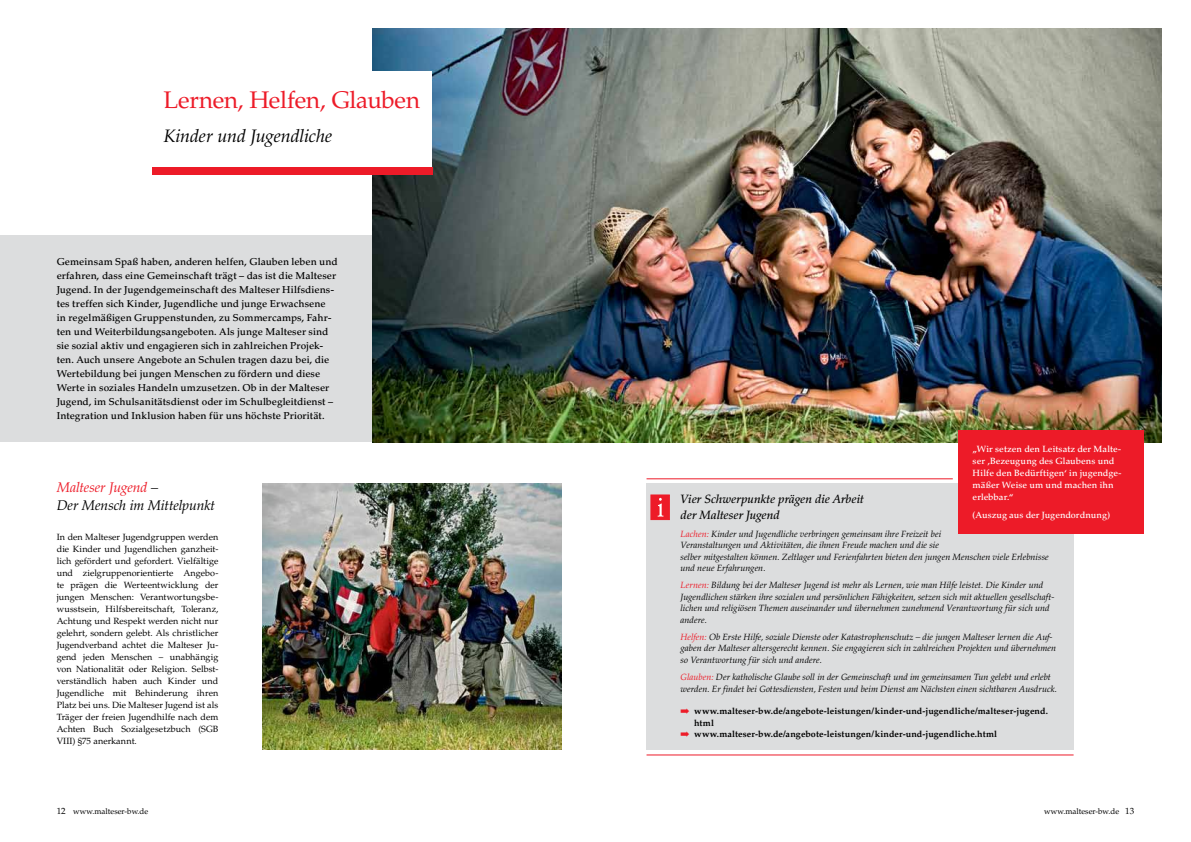
<style>
.page{position:relative;width:1191px;height:842px;background:#fff}
.page>*{position:absolute;margin:0;border:0;box-sizing:border-box;transform-origin:0 0}
.t1{font:24px "Palatino LT Std";letter-spacing:-.01em;color:#ed1b28}
.t2{font:italic 18px "Palatino LT Std";letter-spacing:-.01em;color:#000}
.t3{font:italic 14px/18px "Palatino LT Std";letter-spacing:-.01em;color:#000}
.t4{font:italic 500 12px/16px "Palatino LT Std";letter-spacing:-.005em;color:#000}
.t5{font:500 10px/14px "Palatino LT Std";letter-spacing:.005em;color:#000}
.t6{font:italic 9px/11.5px "Palatino LT Std";letter-spacing:.005em;color:#000}
.t7{font:9px/12px "Palatino LT Std";letter-spacing:.005em;color:#000;text-align:justify}
.t8{font:700 9px "Palatino LT Std";letter-spacing:.01em;color:#000}
.t9{font:500 9px/12px "Palatino LT Std";letter-spacing:.01em;color:#fff}
.t10{font:8px "Palatino LT Std";color:#000}
.s1{color:#ed1b28}
.s2{font-size:9px}
</style>
<div class="page">
<div style="left:0;top:235px;width:384px;height:207px;background:#dcddde"></div>
<img style="left:262px;top:483px;width:300px;height:267px">
<img style="left:373px;top:28px;width:788px;height:414px">
<div style="left:646px;top:483px;width:427px;height:267px;background:#dcddde"></div>
<hr style="left:646px;top:478px;width:306px;height:1px;background:#ed1b28">
<hr style="left:646px;top:754px;width:427px;height:1px;background:#ed1b28">
<div style="left:650px;top:495px;width:19px;height:25px;background:#ed1b28;border:1px solid #ed1b28"></div>
<svg style="left:657px;top:498px;width:6px;height:19px"></svg>
<div style="left:958px;top:430px;width:186px;height:104px;background:#ed1b28"></div>
<div style="left:152px;top:71px;width:279px;height:103px;background:#fff"></div>
<div style="left:152px;top:167px;width:280px;height:7px;background:#ed1b28"></div>
<h1 class="t1" style="left:163px;top:86px;width:258px">Lernen, Helfen, Glauben</h1>
<h2 class="t2" style="left:163px;top:126px;width:170px">Kinder und Jugendliche</h2>
<p class="t5" style="left:57px;top:255px;width:282px">Gemeinsam Spaß haben, anderen helfen, Glauben leben und erfahren, dass eine Gemeinschaft trägt – das ist die Malteser Jugend. In der Jugendgemeinschaft des Malteser Hilfsdiens&shy;tes treffen sich Kinder, Jugendliche und junge Erwachsene<br>in regelmäßigen Gruppenstunden, zu Sommercamps, Fahr&shy;ten und Weiterbildungsangeboten. Als junge Malteser sind sie sozial aktiv und engagieren sich in zahlreichen Projek&shy;ten. Auch unsere Angebote an Schulen tragen dazu bei, die Wertebildung bei jungen Menschen zu fördern und diese Werte in soziales Handeln umzusetzen. Ob in der Malteser Jugend, im Schulsanitätsdienst oder im Schulbegleitdienst – Integration und Inklusion haben für uns höchste Priorität.</p>
<h3 class="t3" style="left:57px;top:479px;width:160px"><span class="s1">Malteser Jugend</span> –<br>Der Mensch im Mittelpunkt</h3>
<p class="t7" style="left:57px;top:531px;width:163px">In den Malteser Jugendgruppen werden die Kinder und Jugendlichen ganzheit&shy;lich gefördert und gefordert. Vielfältige und zielgruppenorientierte Angebo&shy;te prägen die Werteentwicklung der jungen Menschen: Verantwortungsbe&shy;wusstsein, Hilfsbereitschaft, Toleranz, Achtung und Respekt werden nicht nur gelehrt, sondern gelebt. Als christlicher Jugendverband achtet die Malteser Ju&shy;gend jeden Menschen – unabhängig von Nationalität oder Religion. Selbst&shy;verständlich haben auch Kinder und Jugendliche mit Behinderung ihren Platz bei uns. Die Malteser Jugend ist als Träger der freien Jugendhilfe nach dem Achten Buch Sozialgesetzbuch (SGB VIII) §75 anerkannt.</p>
<p class="t10" style="left:57px;top:806px;width:93px"><span class="s2">12</span> www.malteser-bw.de</p>
<p class="t9" style="left:972px;top:443px;width:150px">„Wir setzen den Leitsatz der Malte&shy;ser ‚Bezeugung des Glaubens und<br>Hilfe den Bedürftigen‘ in jugendge&shy;mäßer Weise um und machen ihn erlebbar.“</p>
<p class="t9" style="left:972px;top:509px;width:139px">(Auszug aus der Jugendordnung)</p>
<h3 class="t4" style="left:680px;top:492px;width:185px">Vier Schwerpunkte prägen die Arbeit der Malteser Jugend</h3>
<p class="t6" style="left:680px;top:528px;width:370px"><span class="s1">Lachen:</span> Kinder und Jugendliche verbringen gemeinsam ihre Freizeit bei<br>Veranstaltungen und Aktivitäten, die ihnen Freude machen und die sie<br>selber mitgestalten können. Zeltlager und Ferienfahrten bieten den jungen Menschen viele Erlebnisse und neue Erfahrungen.</p>
<p class="t6" style="left:680px;top:580px;width:375px"><span class="s1">Lernen:</span> Bildung bei der Malteser Jugend ist mehr als Lernen, wie man Hilfe leistet. Die Kinder und Jugendlichen stärken ihre sozialen und persönlichen Fähigkeiten, setzen sich mit aktuellen gesellschaft&shy;lichen und religiösen Themen auseinander und übernehmen zunehmend Verantwortung für sich und andere.</p>
<p class="t6" style="left:680px;top:631px;width:377px"><span class="s1">Helfen:</span> Ob Erste Hilfe, soziale Dienste oder Katastrophenschutz – die jungen Malteser lernen die Auf&shy;gaben der Malteser altersgerecht kennen. Sie engagieren sich in zahlreichen Projekten und übernehmen so Verantwortung für sich und andere.</p>
<p class="t6" style="left:680px;top:671px;width:378px"><span class="s1">Glauben:</span> Der katholische Glaube soll in der Gemeinschaft und im gemeinsamen Tun gelebt und erlebt werden. Er findet bei Gottesdiensten, Festen und beim Dienst am Nächsten einen sichtbaren Ausdruck.</p>
<p class="t8" style="left:680px;top:706px;width:369px"><span class="s1">➡</span> www.malteser-bw.de/angebote-leistungen/kinder-und-jugendliche/malteser-jugend.</p>
<p class="t8" style="left:694px;top:718px;width:21px">html</p>
<p class="t8" style="left:680px;top:729px;width:318px"><span class="s1">➡</span> www.malteser-bw.de/angebote-leistungen/kinder-und-jugendliche.html</p>
<p class="t10" style="left:1044px;top:806px;width:92px">www.malteser-bw.de <span class="s2">13</span></p>
</div>
